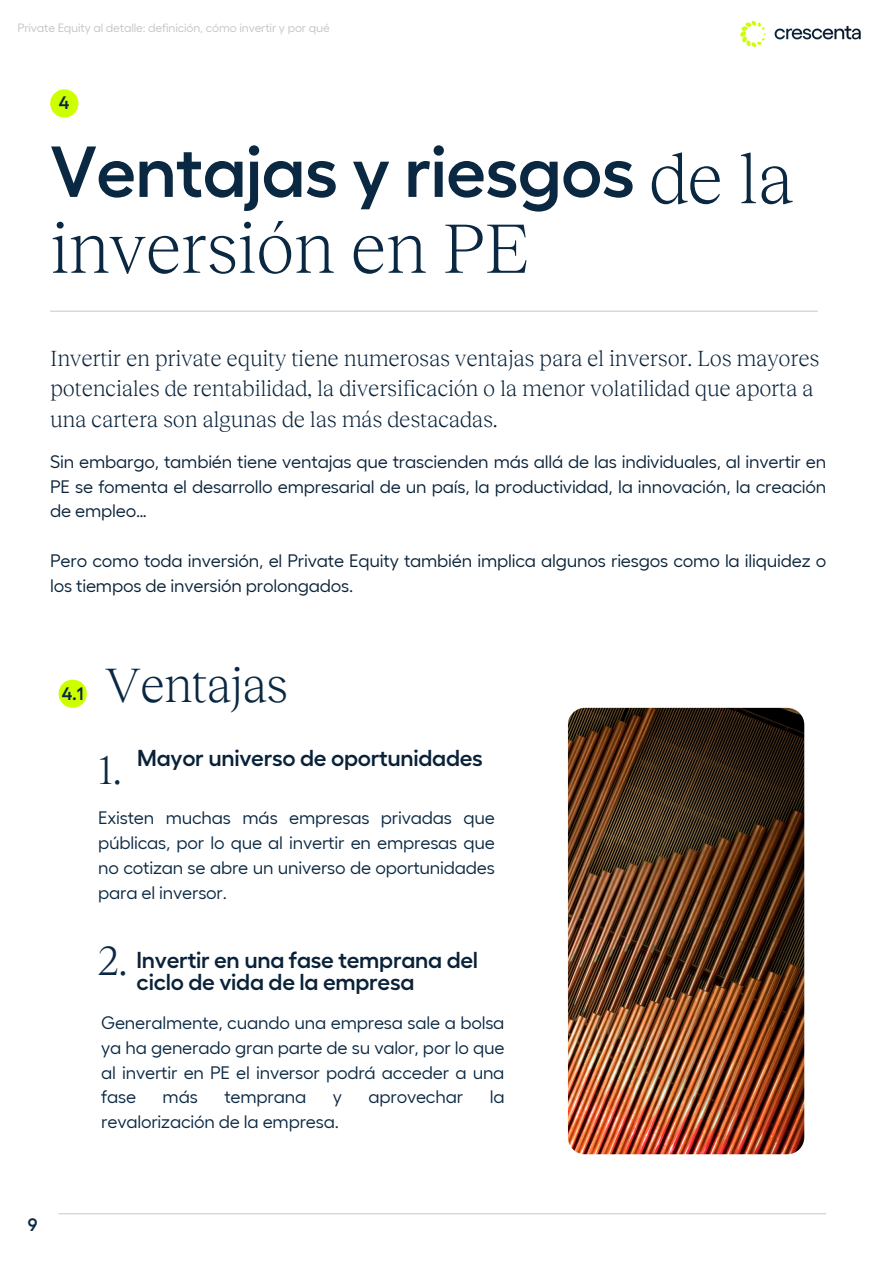
<style>
.page{position:relative;width:894px;height:1264px;background:#fff}
.page>*{position:absolute;margin:0;border:0;box-sizing:border-box;transform-origin:0 0}
.t1{font:300 72px "Reckless Neue";letter-spacing:-.01em;color:#0a2842}
.t2{font:600 72px "Fellix";letter-spacing:-.01em;color:#0a2842}
.t3{font:300 49.5px "Reckless Neue";letter-spacing:-.015em;color:#0a2842}
.t4{font:300 42px "Reckless Neue";color:#0a2842}
.t5{font:600 22.95px/22.5px "Fellix";letter-spacing:-.01em;color:#092239}
.t6{font:300 22.5px/30.3px "Reckless Neue";letter-spacing:-.01em;color:#092239}
.t7{font:18px/24.8px "Fellix";letter-spacing:-.01em;color:#0a2842;text-align:justify}
.t8{font:18px/24.8px "Fellix";letter-spacing:-.01em;color:#092239;text-align:justify}
.t9{font:600 18px "Fellix";color:#0a2842}
.t10{font:12px "Fellix";letter-spacing:-.01em;color:#c1c4c7}
</style>
<div class="page">
<img style="left:740px;top:20px;width:121px;height:28px">
<svg style="left:50px;top:89px;width:28px;height:28px"></svg>
<hr style="left:50px;top:310px;width:767px;height:2px;background:#929292">
<hr style="left:59px;top:1213px;width:766px;height:1px;background:#929292">
<svg style="left:59px;top:679px;width:28px;height:28px"></svg>
<img style="left:567px;top:708px;width:237px;height:446px">
<h5 class="t10" style="left:17px;top:21px;width:314px">Private Equity al detalle: definición, cómo invertir y por qué</h5>
<p class="t9" style="left:59px;top:93px;width:12px">4</p>
<p class="t2" style="left:50px;top:131px;width:586px">Ventajas y riesgos</p>
<h1 class="t1" style="left:648px;top:138px;width:147px">de la</h1>
<h2 class="t1" style="left:50px;top:207px;width:482px">inversión en PE</h2>
<p class="t6" style="left:50px;top:343px;width:770px">Invertir en private equity tiene numerosas ventajas para el inversor. Los mayores potenciales de rentabilidad, la diversificación o la menor volatilidad que aporta a una cartera son algunas de las más destacadas.</p>
<h2 class="t8" style="left:50px;top:449px;width:777px">Sin embargo, también tiene ventajas que trascienden más allá de las individuales, al invertir en PE se fomenta el desarrollo empresarial de un país, la productividad, la innovación, la creación de empleo…</h2>
<p class="t8" style="left:50px;top:548px;width:777px">Pero como toda inversión, el Private Equity también implica algunos riesgos como la iliquidez o los tiempos de inversión prolongados.</p>
<h6 class="t9" style="left:62px;top:683px;width:23px">4.1</h6>
<p class="t3" style="left:105px;top:656px;width:184px">Ventajas</p>
<p class="t4" style="left:97px;top:746px;width:26px">1.</p>
<p class="t5" style="left:137px;top:746px;width:347px">Mayor universo de oportunidades</p>
<p class="t7" style="left:98px;top:805px;width:398px">Existen muchas más empresas privadas que públicas, por lo que al invertir en empresas que no cotizan se abre un universo de oportunidades para el inversor.</p>
<p class="t4" style="left:97px;top:936px;width:32px">2.</p>
<h4 class="t5" style="left:137px;top:948px;width:343px">Invertir en una fase temprana del ciclo de vida de la empresa</h4>
<h3 class="t7" style="left:101px;top:1010px;width:405px">Generalmente, cuando una empresa sale a bolsa ya ha generado gran parte de su valor, por lo que al invertir en PE el inversor podrá acceder a una fase</h3>
<h3 class="t7" style="left:163px;top:1084px;width:37px">más</h3>
<h3 class="t7" style="left:224px;top:1084px;width:83px">temprana</h3>
<h3 class="t7" style="left:333px;top:1084px;width:11px">y</h3>
<h3 class="t7" style="left:368px;top:1084px;width:96px">aprovechar</h3>
<h3 class="t7" style="left:489px;top:1084px;width:16px">la</h3>
<h3 class="t7" style="left:101px;top:1109px;width:239px">revalorización de la empresa.</h3>
<p class="t9" style="left:28px;top:1213px;width:11px">9</p>
</div>
